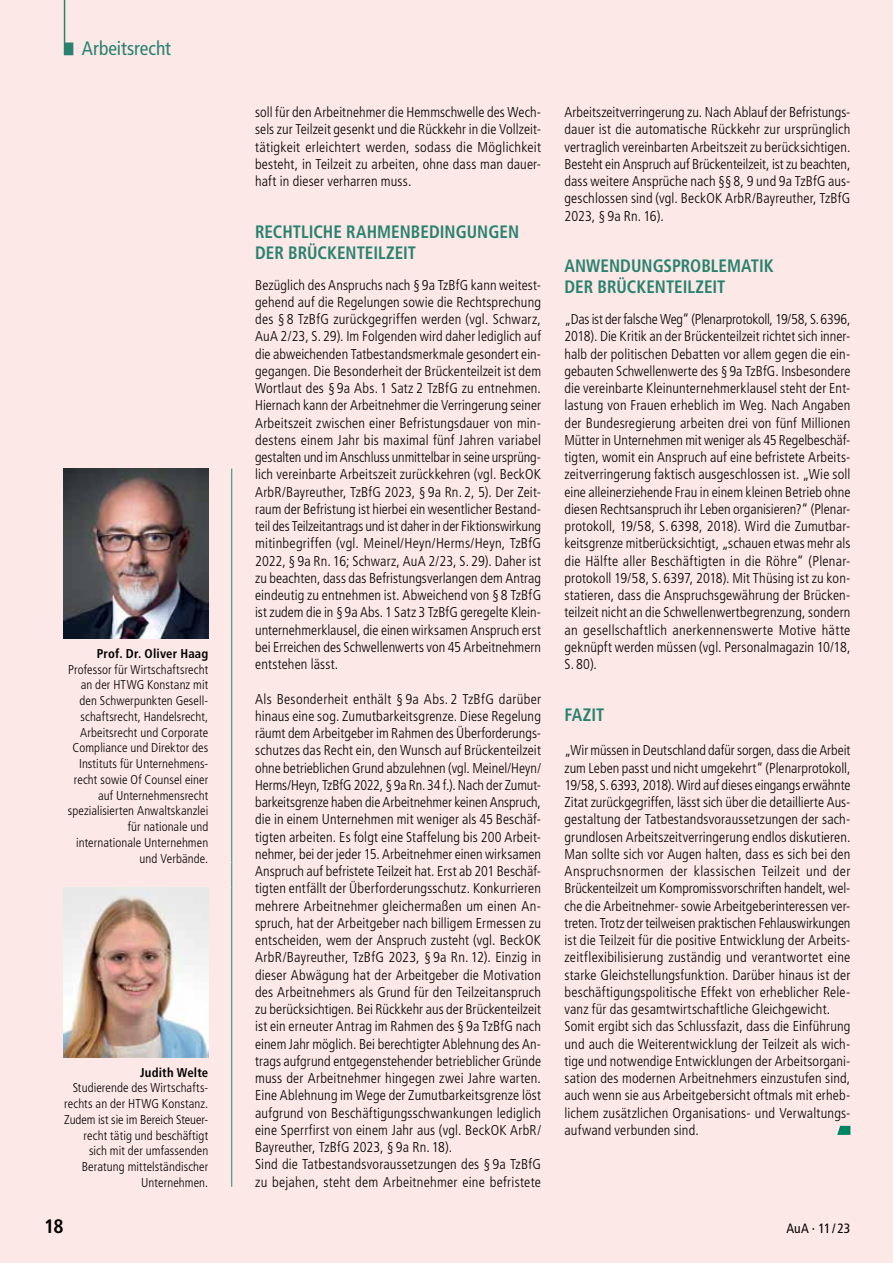
<style>
.page{position:relative;width:893px;height:1263px;background:#fce8e7}
.page>*{position:absolute;margin:0;border:0;box-sizing:border-box;transform-origin:0 0}
.t1{font:condensed 19.5px "Frutiger LT Std";letter-spacing:-.005em;color:#29826f}
.t2{font:700 condensed 19.5px "Frutiger LT Std";color:#000}
.t3{font:700 condensed 18px/21px "Frutiger LT Std";color:#29826f;scale:.95 1}
.t4{font:300 condensed 14.25px/17.2px "Frutiger LT Std";letter-spacing:.01em;color:#000;text-align:justify}
.t5{font:condensed 13.5px "Frutiger LT Std";letter-spacing:.005em;color:#000}
.t6{font:300 condensed 12.75px/15.8px "Frutiger LT Std";letter-spacing:.005em;color:#000;text-align:right}
.s1{font-weight:700}
</style>
<div class="page">
<svg style="left:64px;top:0;width:9px;height:55px"></svg>
<svg style="left:837px;top:1126px;width:13px;height:9px"></svg>
<hr style="left:231px;top:887px;width:1px;height:300px;background:#29826f">
<svg style="left:231px;top:863px;width:1px;height:24px"></svg>
<img style="left:64px;top:887px;width:144px;height:170px">
<hr style="left:231px;top:469px;width:1px;height:394px;background:#29826f">
<img style="left:64px;top:469px;width:144px;height:169px">
<p class="t1" style="left:82px;top:37px;width:91px">Arbeitsrecht</p>
<p class="t6" style="left:68px;top:646px;width:142px"><span class="s1">PROF. DR. OLIVER HAAG<br></span>Professor für Wirtschaftsrecht an der HTWG Konstanz mit den Schwerpunkten Gesell&shy;schaftsrecht, Handelsrecht,<br>Arbeitsrecht und Corporate<br>Compliance und Direktor des<br>Instituts für Unternehmens&shy;recht sowie Of Counsel einer auf Unternehmensrecht spezialisierten Anwaltskanzlei für nationale und internationale Unternehmen und Verbände.</p>
<p class="t6" style="left:64px;top:1064px;width:146px"><span class="s1">JUDITH WELTE<br></span>Studierende des Wirtschafts&shy;rechts an der HTWG Konstanz.<br>Zudem ist sie im Bereich Steuer&shy;recht tätig und beschäftigt sich mit der umfassenden<br>Beratung mittelständischer<br>Unternehmen.</p>
<p class="t4" style="left:255px;top:104px;width:287px">soll für den Arbeitnehmer die Hemmschwelle des Wech&shy;sels zur Teilzeit gesenkt und die Rückkehr in die Vollzeit&shy;tätigkeit erleichtert werden, sodass die Möglichkeit besteht, in Teilzeit zu arbeiten, ohne dass man dauer&shy;haft in dieser verharren muss.</p>
<p class="t3" style="left:255px;top:221px;width:38px">RECHTLI</p>
<p class="t3" style="left:313px;top:221px;width:58px">CHE RAHME</p>
<p class="t3" style="left:400px;top:221px;width:21px">NBEDI</p>
<p class="t3" style="left:445px;top:221px;width:80px">NGUNGEN</p>
<p class="t3" style="left:255px;top:242px;width:11px">DER</p>
<p class="t3" style="left:288px;top:242px;width:121px">BRÜCKENTEILZEIT</p>
<p class="t4" style="left:255px;top:276px;width:287px">Bezüglich des Anspruchs nach § 9a TzBfG kann weitest&shy;gehend auf die Regelungen sowie die Rechtsprechung des § 8 TzBfG zurückgegriffen werden (vgl. Schwarz, AuA 2/23, S. 29). Im Folgenden wird daher lediglich auf die abweichenden Tatbestandsmerkmale gesondert ein&shy;gegangen. Die Besonderheit der Brückenteilzeit ist dem Wortlaut des § 9a Abs. 1 Satz 2 TzBfG zu entnehmen.<br>Hiernach kann der Arbeitnehmer die Verringerung seiner Arbeitszeit zwischen einer Befristungsdauer von min&shy;destens einem Jahr bis maximal fünf Jahren variabel gestalten und im Anschluss unmittelbar in seine ursprüng&shy;lich vereinbarte Arbeitszeit zurückkehren (vgl. BeckOK ArbR/Bayreuther, TzBfG 2023, § 9a Rn. 2, 5). Der Zeit&shy;raum der Befristung ist hierbei ein wesentlicher Bestand&shy;teil des Teilzeitantrags und ist daher in der Fiktionswirkung mitinbegriffen (vgl. Meinel/Heyn/Herms/Heyn, TzBfG 2022, § 9a Rn. 16; Schwarz, AuA 2/23, S. 29). Daher ist zu beachten, dass das Befristungsverlangen dem Antrag eindeutig zu entnehmen ist. Abweichend von § 8 TzBfG ist zudem die in § 9a Abs.1 Satz 3 TzBfG geregelte Klein&shy;unternehmerklausel, die einen wirksamen Anspruch erst bei Erreichen des Schwellenwerts von 45 Arbeitnehmern entstehen lässt.</p>
<p class="t4" style="left:255px;top:690px;width:287px;text-align:left">Als Besonderheit enthält § 9a Abs. 2 TzBfG darüber hinaus eine sog. Zumutbarkeitsgrenze. Diese Regelung räumt dem Arbeitgeber im Rahmen des Überforderungs&shy;schutzes das Recht ein, den Wunsch auf Brückenteilzeit ohne betrieblichen Grund abzulehnen (vgl. Meinel/Heyn/ Herms/Heyn, TzBfG 2022, §9a Rn.34 f.). Nach der Zumut&shy;barkeitsgrenze haben die Arbeitnehmer keinen Anspruch, die in einem Unternehmen mit weniger als 45 Beschäf&shy;tigten arbeiten. Es folgt eine Staffelung bis 200 Arbeit&shy;nehmer, bei der jeder 15. Arbeitnehmer einen wirksamen Anspruch auf befristete Teilzeit hat. Erst ab 201 Beschäf&shy;tigten entfällt der Überforderungsschutz. Konkurrieren mehrere Arbeitnehmer gleichermaßen um einen An&shy;spruch, hat der Arbeitgeber nach billigem Ermessen zu entscheiden, wem der Anspruch zusteht (vgl. BeckOK ArbR/Bayreuther, TzBfG 2023, § 9a Rn. 12). Einzig in dieser Abwägung hat der Arbeitgeber die Motivation des Arbeitnehmers als Grund für den Teilzeitanspruch zu berücksichtigen. Bei Rückkehr aus der Brückenteilzeit ist ein erneuter Antrag im Rahmen des § 9a TzBfG nach einem Jahr möglich. Bei berechtigter Ablehnung des An&shy;trags aufgrund entgegenstehender betrieblicher Gründe muss der Arbeitnehmer hingegen zwei Jahre warten.<br>Eine Ablehnung im Wege der Zumutbarkeitsgrenze löst aufgrund von Beschäftigungsschwankungen lediglich eine Sperrfirst von einem Jahr aus (vgl. BeckOK ArbR/ Bayreuther, TzBfG 2023, § 9a Rn. 18).<br>Sind die Tatbestandsvoraussetzungen des § 9a TzBfG zu bejahen, steht dem Arbeitnehmer eine befristete</p>
<p class="t4" style="left:564px;top:104px;width:287px">Arbeitszeitverringerung zu. Nach Ablauf der Befristungs&shy;dauer ist die automatische Rückkehr zur ursprünglich vertraglich vereinbarten Arbeitszeit zu berücksichtigen.<br>Besteht ein Anspruch auf Brückenteilzeit, ist zu beachten, dass weitere Ansprüche nach §§ 8, 9 und 9a TzBfG aus&shy;geschlossen sind (vgl. BeckOK ArbR/Bayreuther, TzBfG 2023, § 9a Rn. 16).</p>
<p class="t3" style="left:564px;top:256px;width:155px">ANWENDU NGSPROBLEMATIK<br>DER</p>
<p class="t3" style="left:597px;top:277px;width:121px">BRÜCKENTEILZEIT</p>
<p class="t4" style="left:564px;top:311px;width:287px">„Das ist der falsche Weg“ (Plenarprotokoll, 19/58, S.6396, 2018). Die Kritik an der Brückenteilzeit richtet sich inner&shy;halb der politischen Debatten vor allem gegen die ein&shy;gebauten Schwellenwerte des § 9a TzBfG. Insbesondere die vereinbarte Kleinunternehmerklausel steht der Ent&shy;lastung von Frauen erheblich im Weg. Nach Angaben der Bundesregierung arbeiten drei von fünf Millionen Mütter in Unternehmen mit weniger als 45 Regelbeschäf&shy;tigten, womit ein Anspruch auf eine befristete Arbeits&shy;zeitverringerung faktisch ausgeschlossen ist. „Wie soll eine alleinerziehende Frau in einem kleinen Betrieb ohne diesen Rechtsanspruch ihr Leben organisieren?“ (Plenar&shy;protokoll, 19/58, S. 6398, 2018). Wird die Zumutbar&shy;keitsgrenze mitberücksichtigt, „schauen etwas mehr als die Hälfte aller Beschäftigten in die Röhre“ (Plenar&shy;protokoll 19/58, S. 6397, 2018). Mit Thüsing ist zu kon&shy;statieren, dass die Anspruchsgewährung der Brücken&shy;teilzeit nicht an die Schwellenwertbegrenzung, sondern an gesellschaftlich anerkennenswerte Motive hätte geknüpft werden müssen (vgl. Personalmagazin 10/18, S. 80).</p>
<p class="t3" style="left:564px;top:704px;width:36px">FAZIT</p>
<p class="t4" style="left:564px;top:742px;width:287px;text-align:left">„Wir müssen in Deutschland dafür sorgen, dass die Arbeit zum Leben passt und nicht umgekehrt“ (Plenarprotokoll, 19/58, S.6393, 2018). Wird auf dieses eingangs erwähnte Zitat zurückgegriffen, lässt sich über die detaillierte Aus&shy;gestaltung der Tatbestandsvoraussetzungen der sach&shy;grundlosen Arbeitszeitverringerung endlos diskutieren.<br>Man sollte sich vor Augen halten, dass es sich bei den Anspruchsnormen der klassischen Teilzeit und der Brückenteilzeit um Kompromissvorschriften handelt, wel&shy;che die Arbeitnehmer- sowie Arbeitgeberinteressen ver&shy;treten. Trotz der teilweisen praktischen Fehlauswirkungen ist die Teilzeit für die positive Entwicklung der Arbeits&shy;zeitflexibilisierung zuständig und verantwortet eine starke Gleichstellungsfunktion. Darüber hinaus ist der beschäftigungspolitische Effekt von erheblicher Rele&shy;vanz für das gesamtwirtschaftliche Gleichgewicht.<br>Somit ergibt sich das Schlussfazit, dass die Einführung und auch die Weiterentwicklung der Teilzeit als wich&shy;tige und notwendige Entwicklungen der Arbeitsorgani&shy;sation des modernen Arbeitnehmers einzustufen sind, auch wenn sie aus Arbeitgebersicht oftmals mit erheb&shy;lichem zusätzlichen Organisations- und Verwaltungs&shy;aufwand verbunden sind.</p>
<p class="t2" style="left:44px;top:1215px;width:21px">18</p>
<p class="t5" style="left:786px;top:1221px;width:66px">AuA · 11 / 23</p>
</div>
